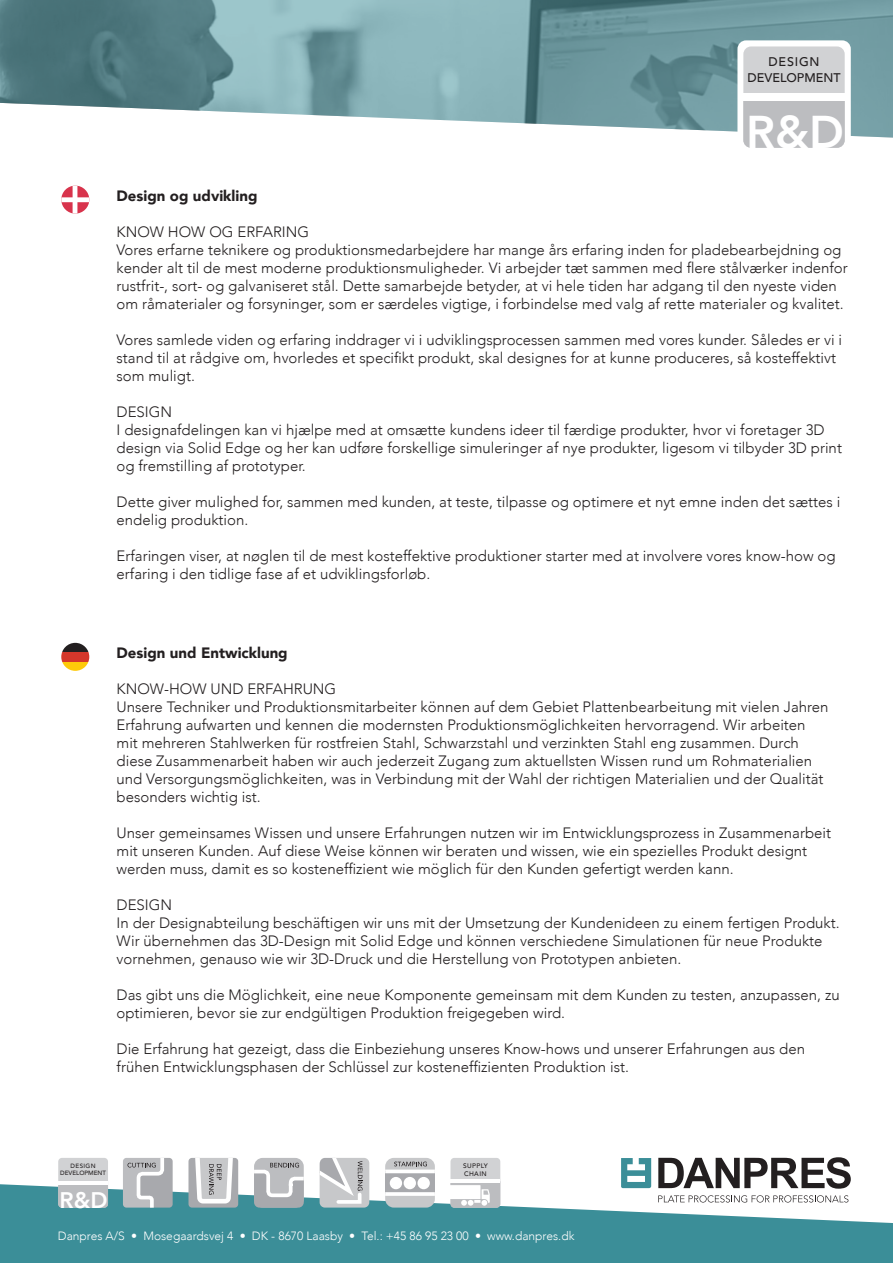
<style>
.page{position:relative;width:893px;height:1263px;background:#fff}
.page>*{position:absolute;margin:0;border:0;box-sizing:border-box;transform-origin:0 0}
.t1{font:800 45.9px "Avenir";color:#fff}
.t2{font:800 22.5px "Avenir";color:#fff}
.t3{font:300 15px/18px "Avenir";color:#231f20}
.t4{font:900 15px "Avenir";color:#231f20}
.t5{font:500 12.6px/15.9px "Avenir";color:#231f20;text-align:center}
.t6{font:300 12px "Avenir";color:#fff}
.t7{font:500 6.6px/7.8px "Avenir";letter-spacing:.06em;color:#231f20}
.t8{font:500 6.15px/7.8px "Avenir";color:#231f20;text-align:center}
</style>
<div class="page">
<svg style="left:0;top:0;width:893px;height:138px;background:#83a7ac"></svg>
<div style="left:737px;top:40px;width:114px;height:114px;background:#fff;border-radius:9px"></div>
<div style="left:743px;top:46px;width:102px;height:102px;background:#d1d2d4;border-radius:8px"></div>
<div style="left:743px;top:101px;width:102px;height:47px;background:#bcbdc0"></div>
<div style="left:743px;top:93px;width:102px;height:8px;background:#fff"></div>
<svg style="left:658px;top:1157px;width:193px;height:27px"></svg>
<svg style="left:621px;top:1158px;width:30px;height:26px"></svg>
<svg style="left:0;top:1184px;width:893px;height:79px;fill:#3b8e98"></svg>
<div style="left:254px;top:1158px;width:50px;height:49px;background:#bcbdc0;border-radius:9px"></div>
<svg style="left:254px;top:1163px;width:50px;height:44px"></svg>
<svg style="left:123px;top:1158px;width:50px;height:49px;background:#b9babd"></svg>
<svg style="left:188px;top:1158px;width:50px;height:49px"></svg>
<div style="left:385px;top:1158px;width:50px;height:49px;background:#c7c8ca;border-radius:9px"></div>
<svg style="left:394px;top:1161px;width:33px;height:5px"></svg>
<svg style="left:385px;top:1173px;width:50px;height:19px"></svg>
<div style="left:417px;top:1177px;width:13px;height:12px;background:#fff;border-radius:50%"></div>
<div style="left:404px;top:1177px;width:12px;height:12px;background:#fff;border-radius:50%"></div>
<div style="left:390px;top:1177px;width:12px;height:12px;background:#fff;border-radius:50%"></div>
<hr style="left:385px;top:1192px;width:50px;height:4px;background:#f7f7f7">
<svg style="left:385px;top:1169px;width:50px;height:4px"></svg>
<svg style="left:320px;top:1158px;width:49px;height:49px;background:#c7c8ca"></svg>
<div style="left:450px;top:1158px;width:50px;height:50px;background:#d1d2d4;border-radius:4px"></div>
<svg style="left:450px;top:1183px;width:50px;height:25px"></svg>
<hr style="left:450px;top:1179px;width:50px;height:4px;background:#fff">
<div style="left:58px;top:1158px;width:50px;height:50px;background:#d1d2d4;border-radius:4px"></div>
<svg style="left:58px;top:1184px;width:50px;height:24px"></svg>
<hr style="left:58px;top:1181px;width:50px;height:3px;background:#fff">
<svg style="left:61px;top:186px;width:28px;height:28px"></svg>
<svg style="left:62px;top:643px;width:27px;height:9px"></svg>
<div style="left:61px;top:652px;width:28px;height:10px;background:#d5372b"></div>
<svg style="left:62px;top:662px;width:27px;height:9px"></svg>
<p class="t5" style="left:747px;top:53px;width:95px">DESIGN<br>DEVELOPMENT</p>
<h1 class="t1" style="left:746px;top:96px;width:99px">R&amp;D</h1>
<p class="t4" style="left:117px;top:183px;width:142px">Design og udvikling</p>
<p class="t3" style="left:117px;top:222px;width:733px">KNOW HOW OG ERFARING<br>Vores erfarne teknikere og produktionsmedarbejdere har mange års erfaring inden for pladebearbejdning og kender alt til de mest moderne produktionsmuligheder. Vi arbejder tæt sammen med flere stålværker indenfor rustfrit-, sort- og galvaniseret stål. Dette samarbejde betyder, at vi hele tiden har adgang til den nyeste viden om råmaterialer og forsyninger, som er særdeles vigtige, i forbindelse med valg af rette materialer og kvalitet.</p>
<p class="t3" style="left:117px;top:330px;width:727px">Vores samlede viden og erfaring inddrager vi i udviklingsprocessen sammen med vores kunder. Således er vi i stand til at rådgive om, hvorledes et specifikt produkt, skal designes for at kunne produceres, så kosteffektivt som muligt.</p>
<p class="t3" style="left:117px;top:402px;width:727px">DESIGN<br>I designafdelingen kan vi hjælpe med at omsætte kundens ideer til færdige produkter, hvor vi foretager 3D design via Solid Edge og her kan udføre forskellige simuleringer af nye produkter, ligesom vi tilbyder 3D print og fremstilling af prototyper.</p>
<p class="t3" style="left:117px;top:492px;width:725px">Dette giver mulighed for, sammen med kunden, at teste, tilpasse og optimere et nyt emne inden det sættes i endelig produktion.</p>
<p class="t3" style="left:117px;top:546px;width:721px">Erfaringen viser, at nøglen til de mest kosteffektive produktioner starter med at involvere vores know-how og erfaring i den tidlige fase af et udviklingsforløb.</p>
<p class="t4" style="left:117px;top:640px;width:173px">Design und Entwicklung</p>
<p class="t3" style="left:117px;top:680px;width:713px">KNOW-HOW UND ERFAHRUNG<br>Unsere Techniker und Produktionsmitarbeiter können auf dem Gebiet Plattenbearbeitung mit vielen Jahren Erfahrung aufwarten und kennen die modernsten Produktionsmöglichkeiten hervorragend. Wir arbeiten mit mehreren Stahlwerken für rostfreien Stahl, Schwarzstahl und verzinkten Stahl eng zusammen. Durch diese Zusammenarbeit haben wir auch jederzeit Zugang zum aktuellsten Wissen rund um Rohmaterialien und Versorgungsmöglichkeiten, was in Verbindung mit der Wahl der richtigen Materialien und der Qualität besonders wichtig ist.</p>
<p class="t3" style="left:117px;top:824px;width:716px">Unser gemeinsames Wissen und unsere Erfahrungen nutzen wir im Entwicklungsprozess in Zusammenarbeit mit unseren Kunden. Auf diese Weise können wir beraten und wissen, wie ein spezielles Produkt designt werden muss, damit es so kosteneffizient wie möglich für den Kunden gefertigt werden kann.</p>
<p class="t3" style="left:117px;top:896px;width:725px">DESIGN<br>In der Designabteilung beschäftigen wir uns mit der Umsetzung der Kundenideen zu einem fertigen Produkt.<br>Wir übernehmen das 3D-Design mit Solid Edge und können verschiedene Simulationen für neue Produkte vornehmen, genauso wie wir 3D-Druck und die Herstellung von Prototypen anbieten.</p>
<p class="t3" style="left:117px;top:986px;width:725px">Das gibt uns die Möglichkeit, eine neue Komponente gemeinsam mit dem Kunden zu testen, anzupassen, zu optimieren, bevor sie zur endgültigen Produktion freigegeben wird.</p>
<p class="t3" style="left:117px;top:1040px;width:690px">Die Erfahrung hat gezeigt, dass die Einbeziehung unseres Know-hows und unserer Erfahrungen aus den frühen Entwicklungsphasen der Schlüssel zur kosteneffizienten Produktion ist.</p>
<p class="t8" style="left:60px;top:1161px;width:47px">DESIGN<br>DEVELOPMENT</p>
<h2 class="t2" style="left:60px;top:1182px;width:50px">R&amp;D</h2>
<p class="t7" style="left:463px;top:1161px;width:26px">SUPPLY<br>CHAIN</p>
<p class="t6" style="left:58px;top:1229px;width:518px">Danpres A/S • Mosegaardsvej 4 • DK - 8670 Laasby • Tel.: +45 86 95 23 00 • www.danpres.dk</p>
</div>
